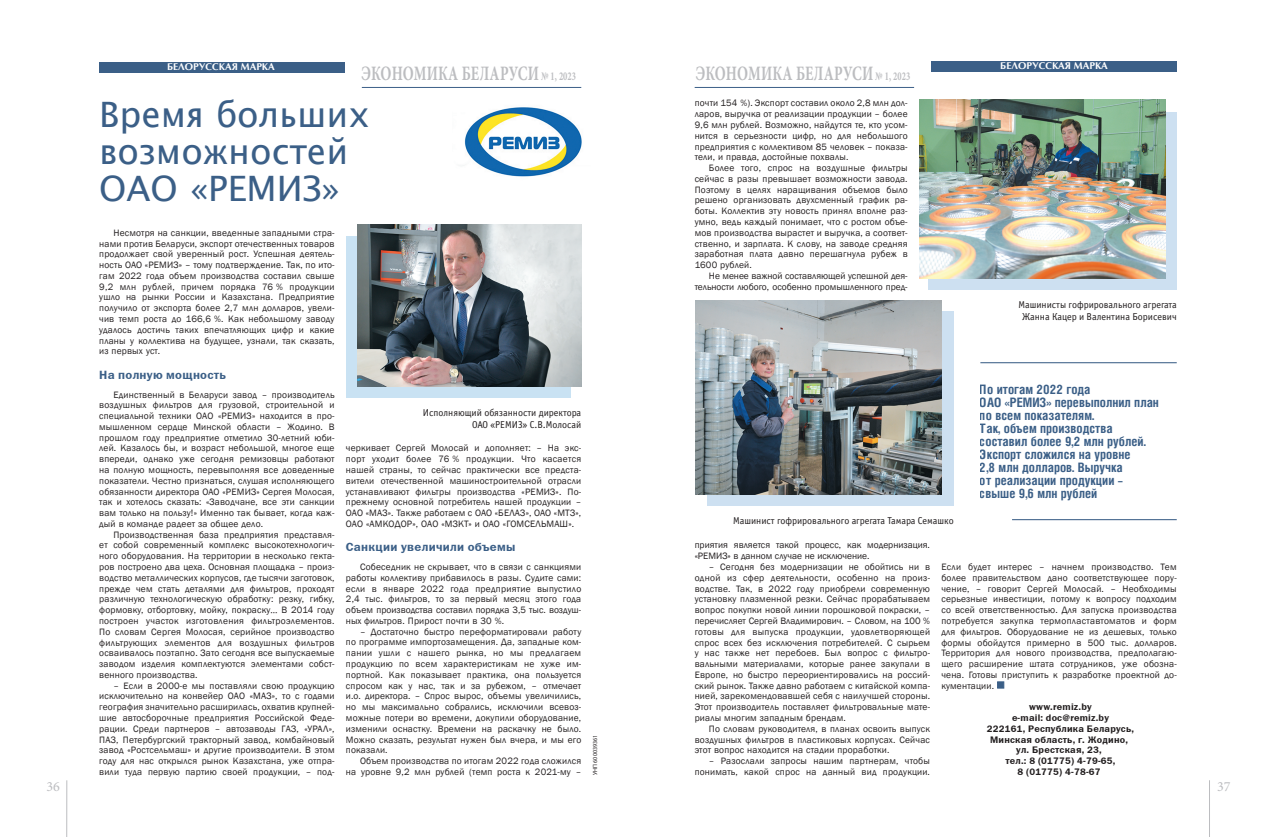
<style>
.page{position:relative;width:1276px;height:837px;background:#fff}
.page>*{position:absolute;margin:0;border:0;box-sizing:border-box;transform-origin:0 0}
.t1{font:35px/37px "Lucida Sans Unicode";color:#3b5f87}
.t2{font:700 20.5px "Minion Pro";letter-spacing:.01em;color:#bcbdc0;scale:.7 1}
.t3{font:14px "Minion Pro";color:#bcbdc0}
.t4{font:700 13px/13px "Helios Cond";color:#3b5f87}
.t5{font:12px "Franklin Gothic Demi C";letter-spacing:.02em;color:#3b5f87}
.t6{font:10px/11.8px "Officina Sans Book C";color:#231f20;text-align:right}
.t7{font:700 10px "Optima";color:#fff}
.t8{font:9.5px/10.8px "Franklin Gothic";letter-spacing:.02em;color:#231f20;text-align:justify}
.t9{font:9.5px/10.8px "Franklin Gothic";color:#231f20;text-align:right}
.t10{font:9.5px/10.8px "Franklin Gothic Demi C";letter-spacing:.02em;color:#231f20;text-align:center}
.t11{font:6px "Myriad Pro";color:#231f20}
.s1{font-size:12px}
</style>
<div class="page">
<hr style="left:362px;top:87px;width:219px;height:1px;background:#3b5f87">
<hr style="left:66px;top:780px;width:1px;height:56px;background:#bcbdc0">
<hr style="left:1209px;top:780px;width:1px;height:56px;background:#bcbdc0">
<div style="left:99px;top:62px;width:245px;height:10px;background:#3b5f87"></div>
<div style="left:931px;top:61px;width:245px;height:10px;background:#3b5f87"></div>
<hr style="left:694px;top:87px;width:220px;height:1px;background:#3b5f87">
<div style="left:997px;top:681px;width:7px;height:7px;background:#3b5f87;border:1px solid #3b5f87"></div>
<hr style="left:980px;top:362px;width:196px;height:1px;background:#3b5f87">
<hr style="left:1012px;top:519px;width:164px;height:1px;background:#3b5f87">
<img style="left:463px;top:107px;width:119px;height:70px">
<svg style="left:346px;top:236px;width:224px;height:161px;background:#c2d9e9"></svg>
<img style="left:358px;top:225px;width:223px;height:161px">
<div style="left:707px;top:311px;width:246px;height:194px;background:#cde0f1"></div>
<svg style="left:928px;top:112px;width:248px;height:177px;background:#c9dae7"></svg>
<img style="left:919px;top:99px;width:246px;height:179px">
<img style="left:695px;top:301px;width:247px;height:193px">
<p class="t7" style="left:167px;top:61px;width:109px">БЕЛОРУССКАЯ МАРКА</p>
<h1 class="t1" style="left:99px;top:96px;width:272px">Время больших возможностей<br>ОАО «РЕМИЗ»</h1>
<h2 class="t2" style="left:361px;top:59px;width:308px">ЭКОНОМИКА БЕЛАРУСИ <span class="s1">№ 1, 2023</span></h2>
<p class="t8" style="left:99px;top:227px;width:237px;text-indent:14px">Несмотря на санкции, введенные западными стра&shy;нами против Беларуси, экспорт отечественных товаров продолжает свой уверенный рост. Успешная деятель&shy;ность ОАО «РЕМИЗ» – тому подтверждение. Так, по ито&shy;гам 2022 года объем производства составил свыше 9,2 млн рублей, причем порядка 76 % продукции ушло на рынки России и Казахстана. Предприятие получило от экспорта более 2,7 млн долларов, увели&shy;чив темп роста до 166,6 %. Как небольшому заводу удалось достичь таких впечатляющих цифр и какие планы у коллектива на будущее, узнали, так сказать, из первых уст.</p>
<p class="t5" style="left:99px;top:368px;width:128px">На полную мощность</p>
<p class="t8" style="left:99px;top:389px;width:237px;text-indent:14px">Единственный в Беларуси завод – производитель воздушных фильтров для грузовой, строительной и специальной техники ОАО «РЕМИЗ» находится в про&shy;мышленном сердце Минской области – Жодино. В прошлом году предприятие отметило 30-летний юби&shy;лей. Казалось бы, и возраст небольшой, многое еще впереди, однако уже сегодня ремизовцы работают на полную мощность, перевыполняя все доведенные показатели. Честно признаться, слушая исполняющего обязанности директора ОАО «РЕМИЗ» Сергея Молосая, так и хотелось сказать: «Заводчане, все эти санкции вам только на пользу!» Именно так бывает, когда каж&shy;дый в команде радеет за общее дело.</p>
<p class="t8" style="left:99px;top:529px;width:237px;text-indent:14px">Производственная база предприятия представля&shy;ет собой современный комплекс высокотехнологич&shy;ного оборудования. На территории в несколько гекта&shy;ров построено два цеха. Основная площадка – произ&shy;водство металлических корпусов, где тысячи заготовок, прежде чем стать деталями для фильтров, проходят различную технологическую обработку: резку, гибку, формовку, отбортовку, мойку, покраску… В 2014 году построен участок изготовления фильтроэлементов.<br>По словам Сергея Молосая, серийное производство фильтрующих элементов для воздушных фильтров осваивалось поэтапно. Зато сегодня все выпускаемые заводом изделия комплектуются элементами собст&shy;венного производства.</p>
<p class="t8" style="left:99px;top:680px;width:237px;text-indent:14px">– Если в 2000-е мы поставляли свою продукцию исключительно на конвейер ОАО «МАЗ», то с годами география значительно расширилась, охватив крупней&shy;шие автосборочные предприятия Российской Феде&shy;рации. Среди партнеров – автозаводы ГАЗ, «УРАЛ», ПАЗ, Петербургский тракторный завод, комбайновый завод «Ростсельмаш» и другие производители. В этом году для нас открылся рынок Казахстана, уже отпра&shy;вили туда первую партию своей продукции, – под-</p>
<p class="t6" style="left:423px;top:406px;width:160px">Исполняющий обязанности директора<br>ОАО «РЕМИЗ» С.В.Молосай</p>
<p class="t8" style="left:346px;top:443px;width:237px">черкивает Сергей Молосай и дополняет: – На экс&shy;порт уходит более 76 % продукции. Что касается нашей страны, то сейчас практически все предста&shy;вители отечественной машиностроительной отрасли устанавливают фильтры производства «РЕМИЗ». По&shy;прежнему основной потребитель нашей продукции – ОАО «МАЗ». Также работаем с ОАО «БЕЛАЗ», ОАО «МТЗ», ОАО «АМКОДОР», ОАО «МЗКТ» и ОАО «ГОМСЕЛЬМАШ».</p>
<p class="t5" style="left:346px;top:540px;width:171px">Санкции увеличили объемы</p>
<p class="t8" style="left:346px;top:561px;width:237px;text-indent:14px">Собеседник не скрывает, что в связи с санкциями работы коллективу прибавилось в разы. Судите сами: если в январе 2022 года предприятие выпустило 2,4 тыс. фильтров, то за первый месяц этого года объем производства составил порядка 3,5 тыс. воздуш&shy;ных фильтров. Прирост почти в 30 %.</p>
<p class="t8" style="left:346px;top:626px;width:237px;text-indent:14px">– Достаточно быстро переформатировали работу по программе импортозамещения. Да, западные ком&shy;пании ушли с нашего рынка, но мы предлагаем продукцию по всем характеристикам не хуже им&shy;портной. Как показывает практика, она пользуется спросом как у нас, так и за рубежом, – отмечает и.о. директора. – Спрос вырос, объемы увеличились, но мы максимально собрались, исключили всевоз&shy;можные потери во времени, докупили оборудование, изменили оснастку. Времени на раскачку не было.<br>Можно сказать, результат нужен был вчера, и мы его показали.</p>
<p class="t8" style="left:346px;top:755px;width:237px;text-align:right">Объем производства по итогам 2022 года сложился<br>на уровне 9,2 млн рублей (темп роста к 2021-му –</p>
<p class="t11" style="left:591px;top:774px;width:41px;rotate:-90deg">УНП 600039361</p>
<h2 class="t2" style="left:695px;top:59px;width:308px">ЭКОНОМИКА БЕЛАРУСИ <span class="s1">№ 1, 2023</span></h2>
<p class="t8" style="left:694px;top:98px;width:214px">почти 154 %). Экспорт составил около 2,8 млн дол&shy;ларов, выручка от реализации продукции – более 9,6 млн рублей. Возможно, найдутся те, кто усом&shy;нится в серьезности цифр, но для небольшого предприятия с коллективом 85 человек – показа&shy;тели, и правда, достойные похвалы.</p>
<p class="t8" style="left:694px;top:163px;width:214px;text-indent:14px">Более того, спрос на воздушные фильтры сейчас в разы превышает возможности завода.<br>Поэтому в целях наращивания объемов было решено организовать двухсменный график ра&shy;боты. Коллектив эту новость принял вполне раз&shy;умно, ведь каждый понимает, что с ростом объе&shy;мов производства вырастет и выручка, а соответ&shy;ственно, и зарплата. К слову, на заводе средняя заработная плата давно перешагнула рубеж в 1600 рублей.</p>
<p class="t9" style="left:694px;top:270px;width:214px">Не менее важной составляющей успешной дея&shy;тельности любого, особенно промышленного пред-</p>
<p class="t6" style="left:733px;top:514px;width:222px">Машинист гофрировального агрегата Тамара Семашко</p>
<p class="t7" style="left:1000px;top:60px;width:109px">БЕЛОРУССКАЯ МАРКА</p>
<p class="t6" style="left:1018px;top:299px;width:160px;text-align:center">Машинисты гофрировального агрегата<br>Жанна Кацер и Валентина Борисевич</p>
<h3 class="t4" style="left:980px;top:382px;width:180px">По итогам 2022 года<br>ОАО «РЕМИЗ» перевыполнил план по всем показателям.<br>Так, объем производства составил более 9,2 млн рублей.<br>Экспорт сложился на уровне<br>2,8 млн долларов. Выручка<br>от реализации продукции – свыше 9,6 млн рублей</h3>
<p class="t9" style="left:694px;top:540px;width:237px;text-align:left">приятия является такой процесс, как модернизация. «РЕМИЗ» в данном случае не исключение.</p>
<p class="t8" style="left:694px;top:561px;width:237px;text-indent:14px">– Сегодня без модернизации не обойтись ни в одной из сфер деятельности, особенно на произ&shy;водстве. Так, в 2022 году приобрели современную установку плазменной резки. Сейчас прорабатываем вопрос покупки новой линии порошковой покраски, – перечисляет Сергей Владимирович. – Словом, на 100 % готовы для выпуска продукции, удовлетворяющей спрос всех без исключения потребителей. С сырьем у нас также нет перебоев. Был вопрос с фильтро&shy;вальными материалами, которые ранее закупали в Европе, но быстро переориентировались на россий&shy;ский рынок. Также давно работаем с китайской компа&shy;нией, зарекомендовавшей себя с наилучшей стороны.<br>Этот производитель поставляет фильтровальные мате&shy;риалы многим западным брендам.</p>
<p class="t8" style="left:694px;top:723px;width:237px;text-indent:14px">По словам руководителя, в планах освоить выпуск воздушных фильтров в пластиковых корпусах. Сейчас этот вопрос находится на стадии проработки.</p>
<p class="t8" style="left:694px;top:755px;width:237px;text-align:right">– Разослали запросы нашим партнерам, чтобы понимать, какой спрос на данный вид продукции.</p>
<p class="t8" style="left:941px;top:561px;width:237px">Если будет интерес – начнем производство. Тем более правительством дано соответствующее пору&shy;чение, – говорит Сергей Молосай. – Необходимы серьезные инвестиции, потому к вопросу подходим со всей ответственностью. Для запуска производства потребуется закупка термопластавтоматов и форм для фильтров. Оборудование не из дешевых, только формы обойдутся примерно в 500 тыс. долларов.<br>Территория для нового производства, предполагаю&shy;щего расширение штата сотрудников, уже обозна&shy;чена. Готовы приступить к разработке проектной до&shy;кументации.</p>
<p class="t10" style="left:987px;top:701px;width:149px">www.remiz.by<br>e-mail: doc@remiz.by<br>222161, Республика Беларусь,<br>Минская область, г. Жодино, ул. Брестская, 23,<br>тел.: 8 (01775) 4-79-65,<br>8 (01775) 4-78-67</p>
<h3 class="t3" style="left:46px;top:777px;width:15px">36</h3>
<h3 class="t3" style="left:1217px;top:777px;width:15px">37</h3>
</div>
